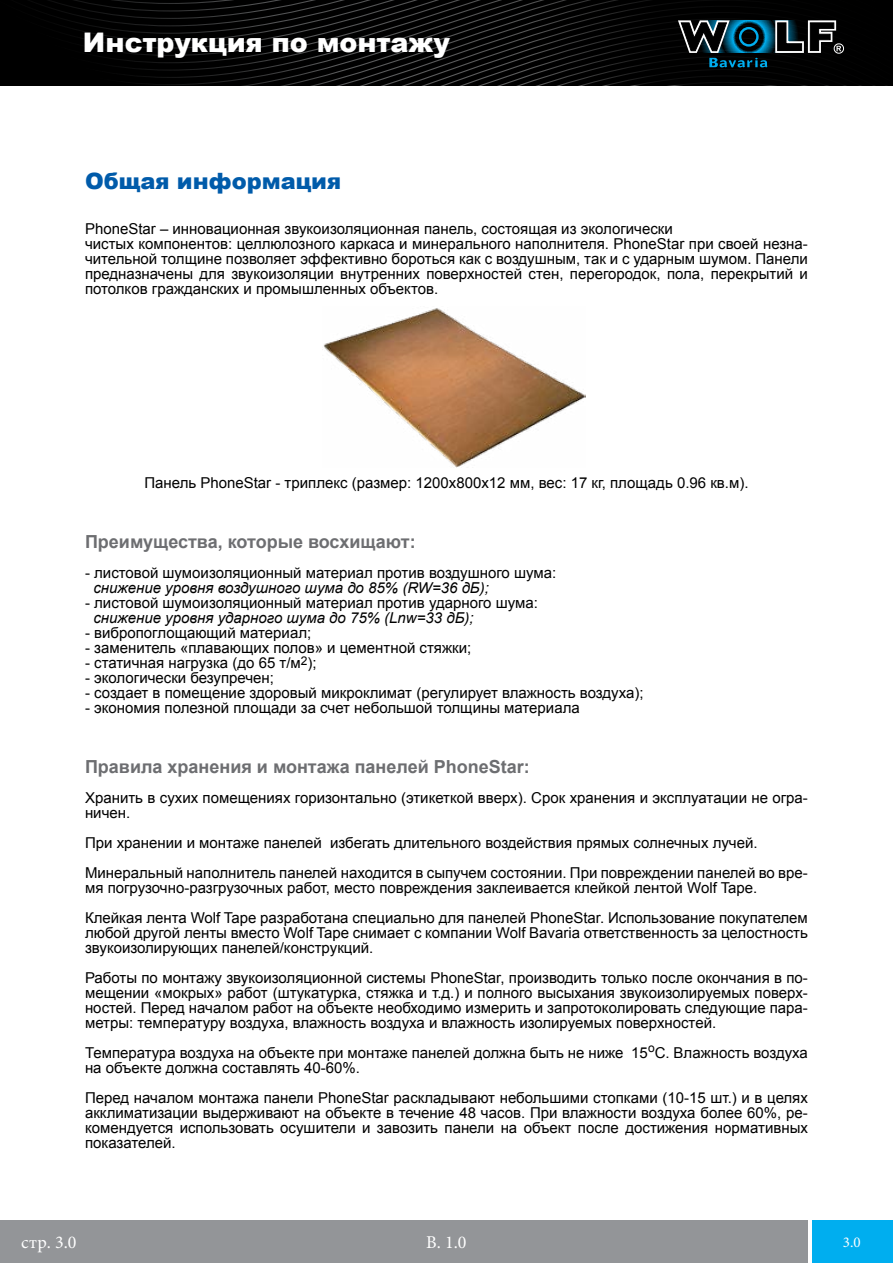
<style>
.page{position:relative;width:893px;height:1263px;background:#fff}
.page>*{position:absolute;margin:0;border:0;box-sizing:border-box;transform-origin:0 0}
.t1{font:900 27px "Arial";color:#fff}
.t2{font:900 22.5px "Arial";color:#005baa}
.t3{font:700 18px "Arial";color:#6d6e71}
.t4{font:18px "Minion Pro";color:#fff}
.t5{font:15px/15px "Arial";color:#000}
.t6{font:italic 15px "Arial";color:#000}
.t7{font:15px "Minion Pro";color:#fff}
</style>
<div class="page">
<div style="left:812px;top:1220px;width:81px;height:43px;background:#00aeef"></div>
<div style="left:0;top:1220px;width:808px;height:43px;background:#939598"></div>
<svg style="left:0;top:0;width:893px;height:85px;background:#090c0d"></svg>
<img style="left:323px;top:308px;width:263px;height:160px">
<h1 class="t1" style="left:83px;top:22px;width:369px">Инструкция по монтажу</h1>
<h2 class="t2" style="left:85px;top:165px;width:258px">Общая информация</h2>
<p class="t5" style="left:85px;top:222px;width:724px">PhoneStar – инновационная звукоизоляционная панель, состоящая из экологически<br>чистых компонентов: целлюлозного каркаса и минерального наполнителя. PhoneStar при своей незна&shy;чительной толщине позволяет эффективно бороться как с воздушным, так и с ударным шумом. Панели предназначены для звукоизоляции внутренних поверхностей стен, перегородок, пола, перекрытий и потолков гражданских и промышленных объектов.</p>
<p class="t5" style="left:144px;top:476px;width:606px">Панель PhoneStar - триплекс (размер: 1200х800х12 мм, вес: 17 кг, площадь 0.96 кв.м).</p>
<p class="t3" style="left:85px;top:529px;width:332px">Преимущества, которые восхищают:</p>
<p class="t5" style="left:85px;top:565px;width:473px">- листовой шумоизоляционный материал против воздушного шума:</p>
<p class="t6" style="left:93px;top:578px;width:397px">снижение уровня воздушного шума до 85% (RW=36 дБ);</p>
<p class="t5" style="left:85px;top:595px;width:454px">- листовой шумоизоляционный материал против ударного шума:</p>
<p class="t6" style="left:93px;top:608px;width:382px">снижение уровня ударного шума до 75% (Lnw=33 дБ);</p>
<p class="t5" style="left:85px;top:625px;width:228px">- вибропоглощающий материал;</p>
<p class="t5" style="left:85px;top:640px;width:388px">- заменитель «плавающих полов» и цементной стяжки;</p>
<p class="t5" style="left:85px;top:655px;width:233px">- статичная нагрузка (до 65 т/м<sup>2</sup>);</p>
<p class="t5" style="left:85px;top:670px;width:190px">- экологически безупречен;</p>
<p class="t5" style="left:85px;top:685px;width:560px">- создает в помещение здоровый микроклимат (регулирует влажность воздуха);</p>
<p class="t5" style="left:85px;top:700px;width:496px">- экономия полезной площади за счет небольшой толщины материала</p>
<p class="t3" style="left:85px;top:754px;width:446px">Правила хранения и монтажа панелей PhoneStar:</p>
<p class="t5" style="left:85px;top:790px;width:724px">Хранить в сухих помещениях горизонтально (этикеткой вверх). Срок хранения и эксплуатации не огра&shy;ничен.</p>
<p class="t5" style="left:85px;top:828px;width:724px;line-height:30px">При хранении и монтаже панелей избегать длительного воздействия прямых солнечных лучей.<br>Минеральный наполнитель панелей находится в сыпучем состоянии. При повреждении панелей во вре-</p>
<p class="t5" style="left:85px;top:873px;width:724px;line-height:30px">мя погрузочно-разгрузочных работ, место повреждения заклеивается клейкой лентой Wolf Tape.<br>Клейкая лента Wolf Tape разработана специально для панелей PhoneStar. Использование покупателем</p>
<p class="t5" style="left:85px;top:925px;width:724px">любой другой ленты вместо Wolf Tape снимает с компании Wolf Bavaria ответственность за целостность звукоизолирующих панелей/конструкций.</p>
<p class="t5" style="left:85px;top:970px;width:724px;text-align:justify">Работы по монтажу звукоизоляционной системы PhoneStar, производить только после окончания в по&shy;мещении «мокрых» работ (штукатурка, стяжка и т.д.) и полного высыхания звукоизолируемых поверх&shy;ностей. Перед началом работ на объекте необходимо измерить и запротоколировать следующие пара&shy;метры: температуру воздуха, влажность воздуха и влажность изолируемых поверхностей.</p>
<p class="t5" style="left:85px;top:1045px;width:724px">Температура воздуха на объекте при монтаже панелей должна быть не ниже 15<sup>о</sup>С. Влажность воздуха на объекте должна составлять 40-60%.</p>
<p class="t5" style="left:85px;top:1090px;width:724px;text-align:justify">Перед началом монтажа панели PhoneStar раскладывают небольшими стопками (10-15 шт.) и в целях акклиматизации выдерживают на объекте в течение 48 часов. При влажности воздуха более 60%, ре&shy;комендуется использовать осушители и завозить панели на объект после достижения нормативных показателей.</p>
<p class="t4" style="left:21px;top:1230px;width:57px">стр. 3.0</p>
<p class="t4" style="left:426px;top:1230px;width:42px">В. 1.0</p>
<p class="t7" style="left:843px;top:1232px;width:19px">3.0</p>
</div>
